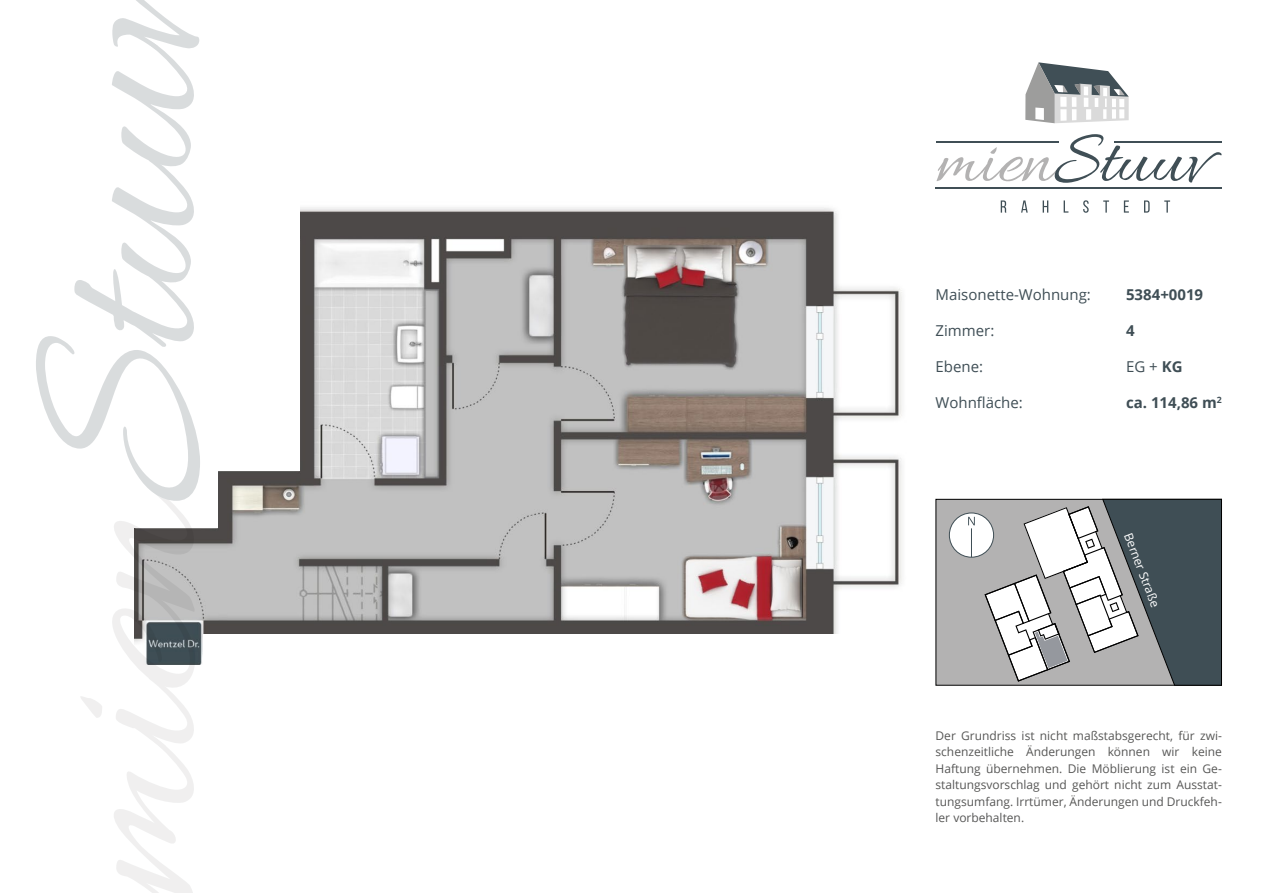
<style>
.page{position:relative;width:1263px;height:893px;background:#fff}
.page>*{position:absolute;margin:0;border:0;box-sizing:border-box;transform-origin:0 0}
.t1{font:15px "Open Sans";color:#3f4e55}
.t2{font:700 15px "Open Sans";color:#3f4e55}
.t3{font:12px/16.5px "Open Sans";color:#575756;text-align:justify}
.t4{font:12px "Open Sans";color:#fff}
.s1{font-weight:700}
</style>
<div class="page">
<svg style="left:936px;top:134px;width:286px;height:49px"></svg>
<hr style="left:935px;top:188px;width:287px;height:1px;background:#404f56">
<hr style="left:935px;top:141px;width:123px;height:1px;background:#404f56">
<hr style="left:1114px;top:141px;width:108px;height:1px;background:#404f56">
<svg style="left:1001px;top:200px;width:5px;height:13px"></svg>
<svg style="left:1021px;top:200px;width:7px;height:13px"></svg>
<svg style="left:1043px;top:200px;width:5px;height:13px"></svg>
<svg style="left:1064px;top:200px;width:4px;height:13px"></svg>
<svg style="left:1083px;top:200px;width:6px;height:13px"></svg>
<svg style="left:1103px;top:200px;width:6px;height:13px"></svg>
<svg style="left:1124px;top:200px;width:5px;height:13px"></svg>
<svg style="left:1144px;top:200px;width:5px;height:13px"></svg>
<svg style="left:1164px;top:200px;width:6px;height:13px"></svg>
<svg style="left:1025px;top:62px;width:104px;height:61px"></svg>
<div style="left:936px;top:499px;width:285px;height:186px;background:#b3b2b2"></div>
<div style="left:949px;top:513px;width:44px;height:44px;background:#fff;border-radius:50%"></div>
<div style="left:949px;top:513px;width:45px;height:45px;border:1px solid #3f4e55;border-radius:50%"></div>
<svg style="left:968px;top:517px;width:7px;height:40px"></svg>
<svg style="left:984px;top:499px;width:238px;height:187px"></svg>
<img style="left:202px;top:207px;width:700px;height:449px">
<div style="left:203px;top:634px;width:651px;height:72px;background:#fff"></div>
<div style="left:124px;top:189px;width:176px;height:281px;background:#fff"></div>
<div style="left:42px;top:246px;width:176px;height:282px;background:#fff"></div>
<svg style="left:36px;top:0;width:166px;height:893px"></svg>
<div style="left:59px;top:488px;width:5px;height:405px;background:#fff"></div>
<div style="left:59px;top:0;width:5px;height:300px;background:#fff"></div>
<p class="t1" style="left:935px;top:284px;width:157px">Maisonette-Wohnung:</p>
<p class="t2" style="left:1126px;top:284px;width:79px">5384+0019</p>
<p class="t1" style="left:935px;top:320px;width:60px">Zimmer:</p>
<p class="t2" style="left:1126px;top:320px;width:10px">4</p>
<p class="t1" style="left:935px;top:356px;width:49px">Ebene:</p>
<p class="t1" style="left:1126px;top:356px;width:58px">EG + <span class="s1">KG</span></p>
<p class="t1" style="left:935px;top:392px;width:89px">Wohnfläche:</p>
<p class="t2" style="left:1126px;top:392px;width:97px">ca. 114,86 m<sup>2</sup></p>
<p class="t4" style="left:1136px;top:530px;width:80px;rotate:69deg">Berner Straße</p>
<p class="t3" style="left:935px;top:727px;width:288px">Der Grundriss ist nicht maßstabsgerecht, für zwi&shy;schenzeitliche Änderungen können wir keine Haftung übernehmen. Die Möblierung ist ein Ge&shy;staltungsvorschlag und gehört nicht zum Ausstat&shy;tungsumfang. Irrtümer, Änderungen und Druckfeh&shy;ler vorbehalten.</p>
</div>
